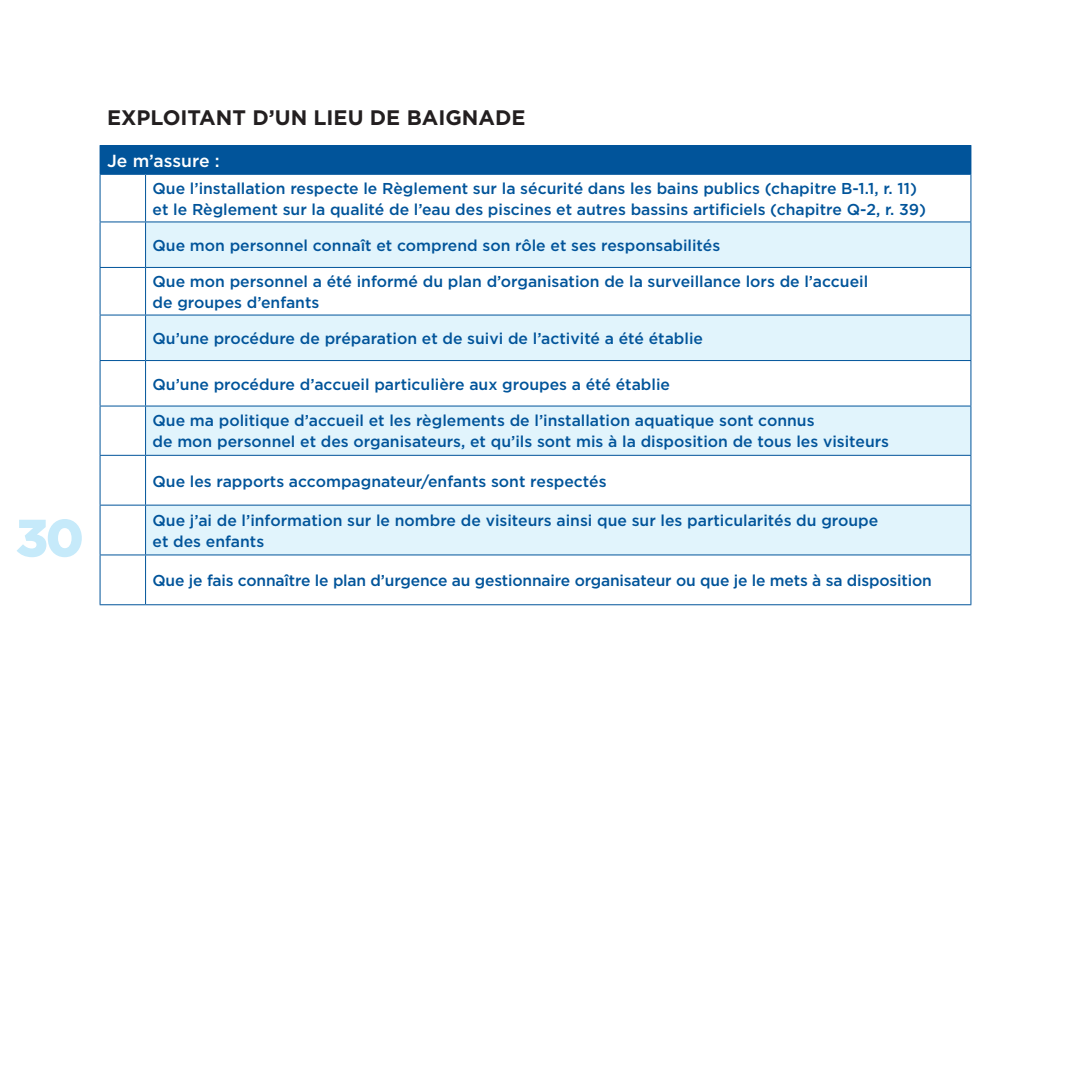
<style>
.page{position:relative;width:1071px;height:1071px;background:#fff}
.page>*{position:absolute;margin:0;border:0;box-sizing:border-box;transform-origin:0 0}
.t1{font:900 52.5px "Gotham";color:#c6eafa}
.t2{font:700 21px "Gotham";color:#231f20}
.t3{font:500 17.5px "Gotham";color:#fff}
.t4{font:500 15.75px/21px "Gotham";color:#01549a}
</style>
<div class="page">
<div style="left:100px;top:146px;width:871px;height:28px;background:#01549a"></div>
<svg style="left:146px;top:223px;width:824px;height:332px;fill:#e1f4fc"></svg>
<hr style="left:100px;top:145px;width:46px;height:1px;background:#01549a">
<hr style="left:146px;top:145px;width:825px;height:1px;background:#01549a">
<hr style="left:100px;top:174px;width:46px;height:1px;background:#01549a">
<hr style="left:146px;top:174px;width:825px;height:1px;background:#01549a">
<hr style="left:100px;top:175px;width:1px;height:47px;background:#01549a">
<hr style="left:145px;top:175px;width:1px;height:47px;background:#01549a">
<hr style="left:970px;top:175px;width:1px;height:47px;background:#01549a">
<hr style="left:100px;top:222px;width:46px;height:1px;background:#01549a">
<hr style="left:100px;top:222px;width:1px;height:45px;background:#01549a">
<hr style="left:146px;top:222px;width:825px;height:1px;background:#01549a">
<hr style="left:145px;top:222px;width:1px;height:45px;background:#01549a">
<hr style="left:970px;top:222px;width:1px;height:45px;background:#01549a">
<hr style="left:100px;top:267px;width:46px;height:1px;background:#01549a">
<hr style="left:100px;top:268px;width:1px;height:47px;background:#01549a">
<hr style="left:146px;top:267px;width:825px;height:1px;background:#01549a">
<hr style="left:145px;top:268px;width:1px;height:47px;background:#01549a">
<hr style="left:970px;top:268px;width:1px;height:47px;background:#01549a">
<hr style="left:100px;top:315px;width:46px;height:1px;background:#01549a">
<hr style="left:100px;top:315px;width:1px;height:45px;background:#01549a">
<hr style="left:146px;top:315px;width:825px;height:1px;background:#01549a">
<hr style="left:145px;top:315px;width:1px;height:45px;background:#01549a">
<hr style="left:970px;top:315px;width:1px;height:45px;background:#01549a">
<hr style="left:100px;top:360px;width:46px;height:1px;background:#01549a">
<hr style="left:100px;top:361px;width:1px;height:45px;background:#01549a">
<hr style="left:146px;top:360px;width:825px;height:1px;background:#01549a">
<hr style="left:145px;top:361px;width:1px;height:45px;background:#01549a">
<hr style="left:970px;top:361px;width:1px;height:45px;background:#01549a">
<hr style="left:100px;top:406px;width:46px;height:1px;background:#01549a">
<hr style="left:100px;top:406px;width:1px;height:49px;background:#01549a">
<hr style="left:146px;top:406px;width:825px;height:1px;background:#01549a">
<hr style="left:145px;top:406px;width:1px;height:49px;background:#01549a">
<hr style="left:970px;top:406px;width:1px;height:49px;background:#01549a">
<hr style="left:100px;top:455px;width:46px;height:1px;background:#01549a">
<hr style="left:100px;top:456px;width:1px;height:49px;background:#01549a">
<hr style="left:146px;top:455px;width:825px;height:1px;background:#01549a">
<hr style="left:145px;top:456px;width:1px;height:49px;background:#01549a">
<hr style="left:970px;top:456px;width:1px;height:49px;background:#01549a">
<hr style="left:100px;top:505px;width:46px;height:1px;background:#01549a">
<hr style="left:100px;top:506px;width:1px;height:49px;background:#01549a">
<hr style="left:146px;top:505px;width:825px;height:1px;background:#01549a">
<hr style="left:145px;top:506px;width:1px;height:49px;background:#01549a">
<hr style="left:970px;top:506px;width:1px;height:49px;background:#01549a">
<hr style="left:100px;top:555px;width:46px;height:1px;background:#01549a">
<hr style="left:100px;top:555px;width:1px;height:49px;background:#01549a">
<hr style="left:146px;top:555px;width:825px;height:1px;background:#01549a">
<hr style="left:145px;top:555px;width:1px;height:49px;background:#01549a">
<hr style="left:970px;top:555px;width:1px;height:49px;background:#01549a">
<hr style="left:100px;top:604px;width:46px;height:1px;background:#01549a">
<hr style="left:146px;top:604px;width:825px;height:1px;background:#01549a">
<h1 class="t1" style="left:16px;top:502px;width:70px">30</h1>
<h2 class="t2" style="left:107px;top:103px;width:420px">EXPLOITANT D’UN LIEU DE BAIGNADE</h2>
<p class="t3" style="left:107px;top:149px;width:114px">Je m’assure :</p>
<p class="t4" style="left:153px;top:178px;width:775px">Que l’installation respecte le Règlement sur la sécurité dans les bains publics (chapitre B-1.1, r. 11) et le Règlement sur la qualité de l’eau des piscines et autres bassins artificiels (chapitre Q-2, r. 39)</p>
<p class="t4" style="left:153px;top:235px;width:569px">Que mon personnel connaît et comprend son rôle et ses responsabilités</p>
<p class="t4" style="left:153px;top:271px;width:717px">Que mon personnel a été informé du plan d’organisation de la surveillance lors de l’accueil de groupes d’enfants</p>
<p class="t4" style="left:153px;top:328px;width:552px">Qu’une procédure de préparation et de suivi de l’activité a été établie</p>
<p class="t4" style="left:153px;top:373px;width:519px">Qu’une procédure d’accueil particulière aux groupes a été établie</p>
<p class="t4" style="left:153px;top:410px;width:738px">Que ma politique d’accueil et les règlements de l’installation aquatique sont connus<br>de mon personnel et des organisateurs, et qu’ils sont mis à la disposition de tous les visiteurs</p>
<p class="t4" style="left:153px;top:470px;width:455px">Que les rapports accompagnateur/enfants sont respectés</p>
<p class="t4" style="left:153px;top:510px;width:727px">Que j’ai de l’information sur le nombre de visiteurs ainsi que sur les particularités du groupe et des enfants</p>
<p class="t4" style="left:153px;top:570px;width:781px">Que je fais connaître le plan d’urgence au gestionnaire organisateur ou que je le mets à sa disposition</p>
</div>
